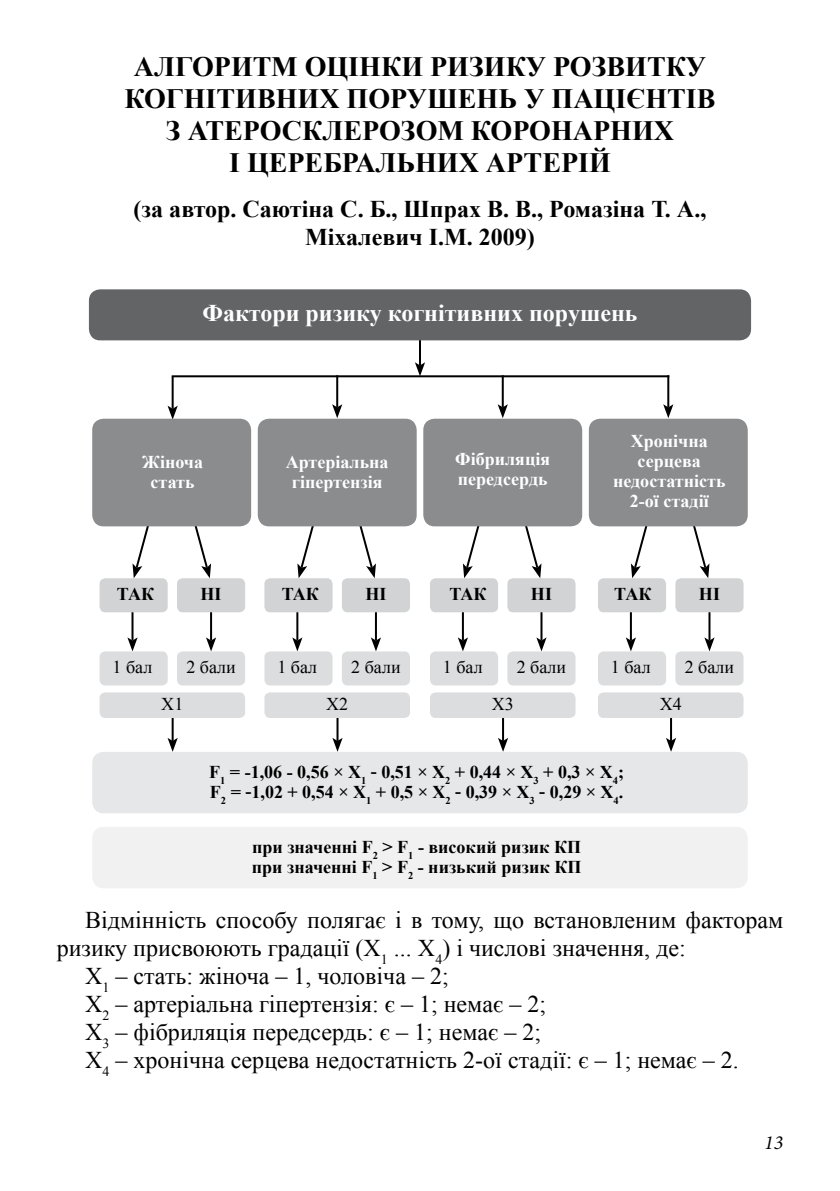
<style>
.page{position:relative;width:840px;height:1191px;background:#fff}
.page>*{position:absolute;margin:0;border:0;box-sizing:border-box;transform-origin:0 0}
.t1{font:700 28px/32px "Times New Roman";color:#000}
.t2{font:24px "Times New Roman";color:#000}
.t3{font:700 24px/28px "Times New Roman";color:#000;text-align:center}
.t4{font:700 24px "Times New Roman";color:#fff}
.t5{font:italic 20px "Minion Pro";color:#000}
.t6{font:700 18px/20px "Times New Roman";color:#000}
.t7{font:700 18px/20px "Times New Roman";color:#fff;text-align:center}
.t8{font:18px "Times New Roman";color:#000}
</style>
<div class="page">
<hr style="left:419px;top:315px;width:2px;height:50px;background:#000">
<svg style="left:415px;top:362px;width:10px;height:13px"></svg>
<hr style="left:171px;top:377px;width:2px;height:32px;background:#000">
<svg style="left:167px;top:406px;width:11px;height:13px"></svg>
<hr style="left:131px;top:611px;width:2px;height:29px;background:#000">
<svg style="left:127px;top:637px;width:10px;height:14px"></svg>
<hr style="left:296px;top:611px;width:2px;height:29px;background:#000">
<svg style="left:292px;top:637px;width:10px;height:14px"></svg>
<hr style="left:461px;top:611px;width:2px;height:29px;background:#000">
<svg style="left:458px;top:637px;width:9px;height:14px"></svg>
<hr style="left:629px;top:611px;width:2px;height:29px;background:#000">
<svg style="left:626px;top:637px;width:9px;height:14px"></svg>
<hr style="left:210px;top:611px;width:2px;height:29px;background:#000">
<svg style="left:206px;top:637px;width:10px;height:14px"></svg>
<hr style="left:375px;top:611px;width:2px;height:29px;background:#000">
<svg style="left:371px;top:637px;width:10px;height:14px"></svg>
<hr style="left:540px;top:611px;width:2px;height:29px;background:#000">
<svg style="left:536px;top:637px;width:10px;height:14px"></svg>
<hr style="left:708px;top:611px;width:2px;height:29px;background:#000">
<svg style="left:704px;top:637px;width:10px;height:14px"></svg>
<hr style="left:171px;top:718px;width:2px;height:23px;background:#000">
<svg style="left:167px;top:738px;width:11px;height:14px"></svg>
<hr style="left:336px;top:718px;width:2px;height:23px;background:#000">
<svg style="left:332px;top:738px;width:10px;height:14px"></svg>
<hr style="left:501px;top:718px;width:2px;height:23px;background:#000">
<svg style="left:498px;top:738px;width:10px;height:14px"></svg>
<hr style="left:669px;top:718px;width:2px;height:23px;background:#000">
<svg style="left:666px;top:738px;width:9px;height:14px"></svg>
<svg style="left:132px;top:526px;width:32px;height:52px"></svg>
<svg style="left:297px;top:526px;width:32px;height:52px"></svg>
<svg style="left:462px;top:526px;width:32px;height:52px"></svg>
<svg style="left:630px;top:526px;width:32px;height:52px"></svg>
<hr style="left:336px;top:375px;width:2px;height:32px;background:#000">
<svg style="left:332px;top:404px;width:10px;height:14px"></svg>
<hr style="left:501px;top:375px;width:2px;height:32px;background:#000">
<svg style="left:497px;top:404px;width:10px;height:14px"></svg>
<hr style="left:667px;top:375px;width:2px;height:32px;background:#000">
<svg style="left:663px;top:404px;width:10px;height:14px"></svg>
<div style="left:89px;top:289px;width:661px;height:51px;background:#636466;border-radius:11px"></div>
<hr style="left:171px;top:375px;width:498px;height:2px;background:#000">
<div style="left:99px;top:578px;width:69px;height:34px;background:#d1d3d4;border-radius:6px"></div>
<div style="left:264px;top:578px;width:68px;height:34px;background:#d1d3d4;border-radius:6px"></div>
<div style="left:430px;top:578px;width:68px;height:34px;background:#d1d3d4;border-radius:6px"></div>
<div style="left:597px;top:578px;width:68px;height:34px;background:#d1d3d4;border-radius:6px"></div>
<div style="left:99px;top:651px;width:69px;height:34px;background:#dcddde;border-radius:6px"></div>
<div style="left:264px;top:651px;width:68px;height:34px;background:#dcddde;border-radius:6px"></div>
<div style="left:430px;top:651px;width:68px;height:34px;background:#dcddde;border-radius:6px"></div>
<div style="left:597px;top:651px;width:68px;height:34px;background:#dcddde;border-radius:6px"></div>
<div style="left:99px;top:692px;width:146px;height:26px;background:#dcddde;border-radius:6px"></div>
<div style="left:264px;top:692px;width:146px;height:26px;background:#dcddde;border-radius:6px"></div>
<div style="left:430px;top:692px;width:145px;height:26px;background:#dcddde;border-radius:6px"></div>
<div style="left:597px;top:692px;width:146px;height:26px;background:#dcddde;border-radius:6px"></div>
<div style="left:92px;top:752px;width:655px;height:61px;background:#e6e7e8;border-radius:11px"></div>
<div style="left:92px;top:827px;width:655px;height:61px;background:#f1f1f2;border-radius:11px"></div>
<div style="left:177px;top:578px;width:68px;height:34px;background:#d1d3d4;border-radius:6px"></div>
<div style="left:342px;top:578px;width:68px;height:34px;background:#d1d3d4;border-radius:6px"></div>
<div style="left:507px;top:578px;width:68px;height:34px;background:#d1d3d4;border-radius:6px"></div>
<div style="left:675px;top:578px;width:68px;height:34px;background:#d1d3d4;border-radius:6px"></div>
<div style="left:177px;top:651px;width:68px;height:34px;background:#dcddde;border-radius:6px"></div>
<div style="left:342px;top:651px;width:68px;height:34px;background:#dcddde;border-radius:6px"></div>
<div style="left:507px;top:651px;width:68px;height:34px;background:#dcddde;border-radius:6px"></div>
<div style="left:675px;top:651px;width:68px;height:34px;background:#dcddde;border-radius:6px"></div>
<svg style="left:179px;top:526px;width:32px;height:52px"></svg>
<svg style="left:344px;top:526px;width:32px;height:52px"></svg>
<svg style="left:509px;top:526px;width:32px;height:52px"></svg>
<svg style="left:677px;top:526px;width:32px;height:52px"></svg>
<div style="left:92px;top:419px;width:159px;height:107px;background:#8a8c8e;border-radius:11px"></div>
<div style="left:588px;top:419px;width:159px;height:107px;background:#8a8c8e;border-radius:11px"></div>
<div style="left:423px;top:419px;width:159px;height:107px;background:#8a8c8e;border-radius:11px"></div>
<div style="left:257px;top:419px;width:159px;height:107px;background:#8a8c8e;border-radius:11px"></div>
<p class="t1" style="left:124px;top:50px;width:576px;text-indent:305px">РИЗИКУ розвитку<br>КОГНІТИВНИХ ПОРУШЕНЬ</p>
<p class="t1" style="left:134px;top:50px;width:248px">АЛГОРИТМ ОЦІНКИ</p>
<p class="t1" style="left:523px;top:82px;width:193px">У ПАЦІЄНТІВ</p>
<p class="t1" style="left:166px;top:114px;width:509px">З АТЕРОСКЛЕРОЗОМ КОРОНАРНИХ</p>
<p class="t1" style="left:229px;top:146px;width:189px">І ЦЕРЕБРАЛЬНИ</p>
<p class="t1" style="left:458px;top:146px;width:154px">Х АРТЕРІЙ</p>
<p class="t3" style="left:133px;top:194px;width:574px">(за автор. Саютіна С. Б., Шпрах В. В., Ромазіна Т. А.,<br>Міхалевич I.М. 2009)</p>
<p class="t4" style="left:202px;top:296px;width:436px">Фактори ризику когнітивних порушень</p>
<p class="t7" style="left:142px;top:451px;width:62px">Жіноча стать</p>
<p class="t7" style="left:285px;top:451px;width:104px">Артеріальна гіпертензія</p>
<p class="t7" style="left:455px;top:449px;width:96px;text-align:left">Фібриляція передсердь</p>
<p class="t7" style="left:612px;top:430px;width:114px">Хронічна серцева недостатність<br>2-ої стадії</p>
<p class="t6" style="left:117px;top:583px;width:38px">ТАК</p>
<p class="t6" style="left:281px;top:583px;width:38px">ТАК</p>
<p class="t6" style="left:449px;top:583px;width:38px">ТАК</p>
<p class="t6" style="left:614px;top:583px;width:38px">ТАК</p>
<p class="t6" style="left:200px;top:583px;width:23px">НІ</p>
<p class="t6" style="left:365px;top:583px;width:23px">НІ</p>
<p class="t6" style="left:530px;top:583px;width:23px">НІ</p>
<p class="t6" style="left:698px;top:583px;width:23px">НІ</p>
<p class="t8" style="left:112px;top:655px;width:41px">1 бал</p>
<p class="t8" style="left:277px;top:655px;width:41px">1 бал</p>
<p class="t8" style="left:442px;top:655px;width:41px">1 бал</p>
<p class="t8" style="left:610px;top:655px;width:41px">1 бал</p>
<p class="t8" style="left:161px;top:691px;width:23px">X1</p>
<p class="t8" style="left:326px;top:691px;width:23px">X2</p>
<p class="t8" style="left:491px;top:691px;width:23px">X3</p>
<p class="t8" style="left:659px;top:691px;width:23px">X4</p>
<p class="t8" style="left:186px;top:655px;width:51px">2 бали</p>
<p class="t8" style="left:351px;top:655px;width:51px">2 бали</p>
<p class="t8" style="left:516px;top:655px;width:51px">2 бали</p>
<p class="t8" style="left:684px;top:655px;width:51px">2 бали</p>
<p class="t6" style="left:209px;top:761px;width:416px">F<sub>1</sub> = -1,06 - 0,56 × X<sub>1</sub> - 0,51 × Х<sub>2</sub> + 0,44 × Х<sub>3</sub> + 0,3 × Х<sub>4</sub>;<br>F<sub>2</sub> = -1,02 + 0,54 × X<sub>1</sub> + 0,5 × Х<sub>2</sub> - 0,39 × Х<sub>3</sub> - 0,29 × Х<sub>4</sub>.</p>
<p class="t6" style="left:252px;top:836px;width:317px">при значенні F<sub>2</sub> &gt; F<sub>1</sub> - високий ризик КП при значенні F<sub>1</sub> &gt; F<sub>2</sub> - низький ризик КП</p>
<p class="t2" style="left:85px;top:903px;width:699px">Відмінність способу полягає і в тому, що встановленим факторам</p>
<p class="t2" style="left:57px;top:931px;width:630px">ризику присвоюють градації (X<sub>1</sub> ... X<sub>4</sub>) і числові значення, де:</p>
<p class="t2" style="left:85px;top:959px;width:365px">X<sub>1</sub> – стать: жіноча – 1, чоловіча – 2;</p>
<p class="t2" style="left:85px;top:987px;width:462px">Х<sub>2</sub> – артеріальна гіпертензія: є – 1; немає – 2;</p>
<p class="t2" style="left:85px;top:1015px;width:457px">Х<sub>3</sub> – фібриляція передсердь: є – 1; немає – 2;</p>
<p class="t2" style="left:85px;top:1043px;width:655px">Х<sub>4</sub> – хронічна серцева недостатність 2-ої стадії: є – 1; немає – 2.</p>
<p class="t5" style="left:763px;top:1128px;width:21px">13</p>
</div>
